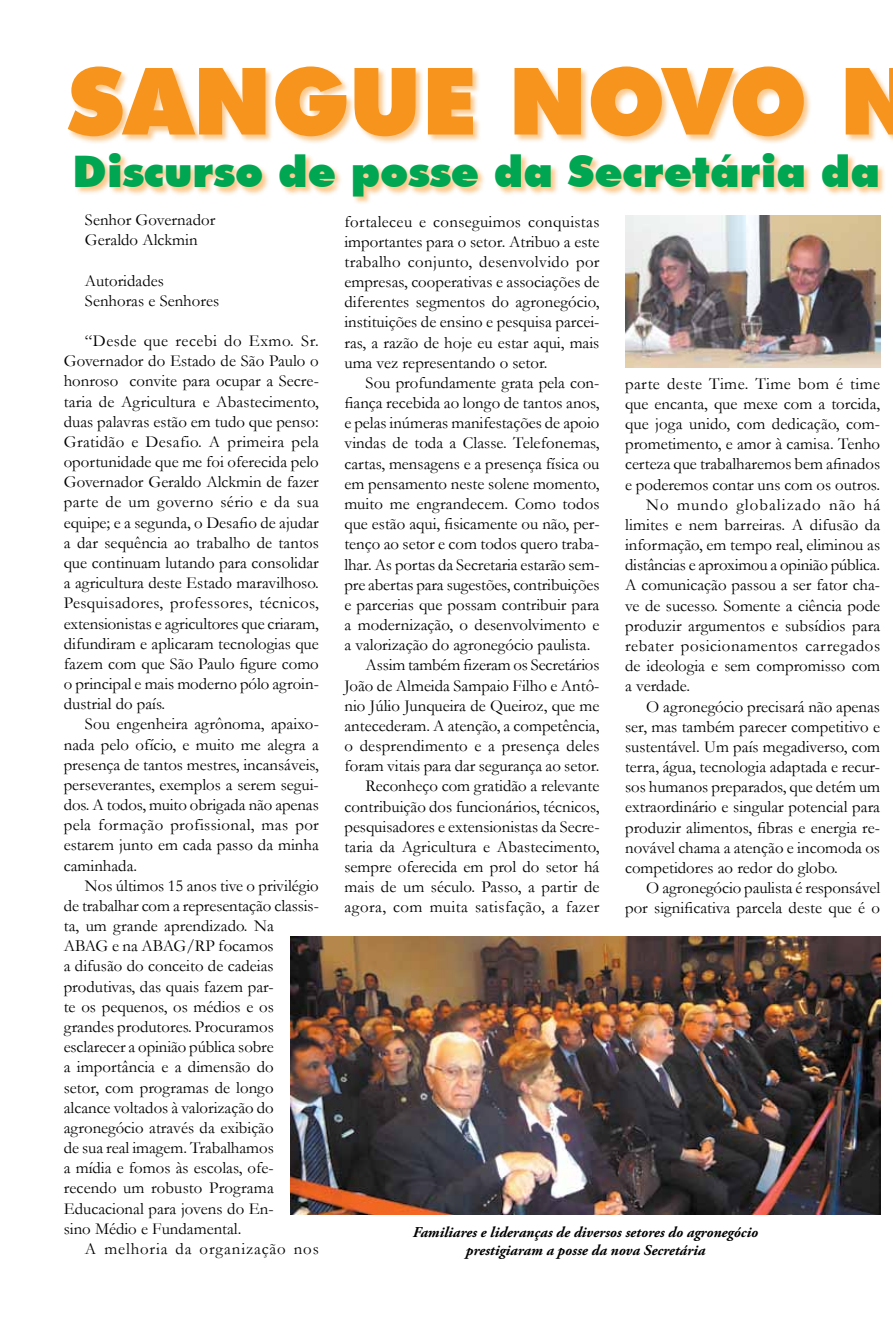
<style>
.page{position:relative;width:893px;height:1319px;background:#fff}
.page>*{position:absolute;margin:0;border:0;box-sizing:border-box;transform-origin:0 0}
.t1{font:900 93px "Futura BT";color:#f7941e}
.t2{font:900 43.5px "Futura BT";color:#00a651}
.t3{font:16.8px/20.1px "Garamond";color:#000}
.t4{font:16.8px "Garamond";letter-spacing:.025em;color:#000}
.t5{font:16.8px "Garamond";letter-spacing:.03em;color:#000}
.t6{font:16.8px "Garamond";letter-spacing:.05em;color:#000}
.t7{font:16.8px "Garamond";letter-spacing:.06em;color:#000}
.t8{font:italic 700 15px/18px "Adobe Garamond Pro";color:#000;text-align:center}
</style>
<div class="page">
<div style="left:67px;top:44px;width:826px;height:161px;background:#f7941e;opacity:.5"></div>
<img style="left:291px;top:936px;width:589px;height:278px">
<img style="left:625px;top:215px;width:255px;height:152px">
<h1 class="t1" style="left:68px;top:45px;width:852px">Sangue novo n</h1>
<h2 class="t2" style="left:73px;top:145px;width:809px">Discurso de posse da Secretária da</h2>
<p class="t3" style="left:85px;top:209px;width:132px">Senhor Governador<br>Geraldo Alckmin</p>
<p class="t3" style="left:85px;top:270px;width:136px">Autoridades<br>Senhoras e Senhores</p>
<p class="t3" style="left:64px;top:330px;width:257px;text-align:justify;text-indent:21px">“Desde que recebi do Exmo. Sr.<br>Governador do Estado de São Paulo o honroso convite para ocupar a Secre&shy;taria de Agricultura e Abastecimento, duas palavras estão em tudo que penso:<br>Gratidão e Desafio. A primeira pela oportunidade que me foi oferecida pelo Governador Geraldo Alckmin de fazer parte de um governo sério e da sua equipe; e a segunda, o Desafio de ajudar a dar sequência ao trabalho de tantos que continuam lutando para consolidar a agricultura deste Estado maravilhoso.<br>Pesquisadores, professores, técnicos, extensionistas e agricultores que criaram, difundiram e aplicaram tecnologias que fazem com que São Paulo figure como o principal e mais moderno pólo agroin&shy;dustrial do país.</p>
<p class="t3" style="left:64px;top:713px;width:257px;text-align:justify;text-indent:21px">Sou engenheira agrônoma, apaixo&shy;nada pelo ofício, e muito me alegra a presença de tantos mestres, incansáveis, perseverantes, exemplos a serem segui&shy;dos. A todos, muito obrigada não apenas pela formação profissional, mas por estarem junto em cada passo da minha caminhada.</p>
<p class="t3" style="left:64px;top:874px;width:257px;text-indent:21px">Nos últimos 15 anos tive o privilégio de trabalhar com a representação classis&shy;ta, um grande aprendizado. Na<br>ABAG e na ABAG/RP focamos<br>a difusão do conceito de cadeias produtivas, das quais fazem par-<br>te os pequenos, os médios e os grandes produtores. Procuramos esclarecer a opinião pública sobre<br>a importância e a dimensão do<br>setor, com programas de longo alcance voltados à valorização do agronegócio através da exibição<br>de sua real imagem. Trabalhamos<br>a mídia e fomos às escolas, ofe&shy;recendo um robusto Programa<br>Educacional para jovens do En-<br>sino Médio e Fundamental.</p>
<p class="t6" style="left:85px;top:1237px;width:235px">A melhoria da organização nos</p>
<p class="t3" style="left:344px;top:211px;width:257px;text-align:justify">fortaleceu e conseguimos conquistas importantes para o setor. Atribuo a este trabalho conjunto, desenvolvido por empresas, cooperativas e associações de diferentes segmentos do agronegócio, instituições de ensino e pesquisa parcei&shy;ras, a razão de hoje eu estar aqui, mais uma vez representando o setor.</p>
<p class="t3" style="left:366px;top:372px;width:235px">Sou profundamente grata pela con-</p>
<p class="t3" style="left:344px;top:392px;width:257px">fiança recebida ao longo de tantos anos,</p>
<p class="t3" style="left:344px;top:412px;width:257px">e pelas inúmeras manifestações de apoio</p>
<p class="t3" style="left:344px;top:432px;width:257px">vindas de toda a Classe. Telefonemas,</p>
<p class="t3" style="left:344px;top:453px;width:257px">cartas, mensagens e a presença física ou</p>
<p class="t3" style="left:344px;top:473px;width:257px">em pensamento neste solene momento,</p>
<p class="t3" style="left:344px;top:493px;width:257px">muito me engrandecem. Como todos</p>
<p class="t3" style="left:344px;top:513px;width:257px">que estão aqui, fisicamente ou não, per-</p>
<p class="t3" style="left:344px;top:533px;width:256px">tenço ao setor e com todos quero traba-</p>
<p class="t3" style="left:344px;top:553px;width:257px">lhar. As portas da Secretaria estarão sem-</p>
<p class="t3" style="left:344px;top:574px;width:257px">pre abertas para sugestões, contribuições</p>
<p class="t3" style="left:344px;top:594px;width:257px">e parcerias que possam contribuir para</p>
<p class="t3" style="left:344px;top:614px;width:257px">a modernização, o desenvolvimento e</p>
<p class="t3" style="left:344px;top:634px;width:248px">a valorização do agronegócio paulista.</p>
<p class="t3" style="left:366px;top:654px;width:235px">Assim também fizeram os Secretários</p>
<p class="t3" style="left:344px;top:674px;width:257px">João de Almeida Sampaio Filho e Antô-</p>
<p class="t3" style="left:344px;top:695px;width:257px">nio Júlio Junqueira de Queiroz, que me</p>
<p class="t3" style="left:344px;top:715px;width:256px">antecederam. A atenção, a competência,</p>
<p class="t3" style="left:344px;top:735px;width:257px">o desprendimento e a presença deles</p>
<p class="t3" style="left:344px;top:755px;width:257px">foram vitais para dar segurança ao setor.</p>
<p class="t3" style="left:366px;top:775px;width:235px">Reconheço com gratidão a relevante</p>
<p class="t3" style="left:344px;top:795px;width:257px">contribuição dos funcionários, técnicos,</p>
<p class="t3" style="left:344px;top:815px;width:257px">pesquisadores e extensionistas da Secre-</p>
<p class="t3" style="left:344px;top:836px;width:257px">taria da Agricultura e Abastecimento,</p>
<p class="t3" style="left:344px;top:856px;width:256px">sempre oferecida em prol do setor há</p>
<p class="t3" style="left:344px;top:876px;width:257px">mais de um século. Passo, a partir de</p>
<p class="t4" style="left:344px;top:895px;width:257px">agora, com muita satisfação, a fazer</p>
<p class="t4" style="left:625px;top:372px;width:257px">parte deste Time. Time bom é time</p>
<p class="t3" style="left:625px;top:393px;width:257px">que encanta, que mexe com a torcida,</p>
<p class="t3" style="left:625px;top:413px;width:257px">que joga unido, com dedicação, com-</p>
<p class="t3" style="left:625px;top:433px;width:257px">prometimento, e amor à camisa. Tenho</p>
<p class="t3" style="left:625px;top:453px;width:257px">certeza que trabalharemos bem afinados</p>
<p class="t3" style="left:625px;top:474px;width:257px">e poderemos contar uns com os outros.</p>
<p class="t7" style="left:646px;top:493px;width:235px">No mundo globalizado não há</p>
<p class="t3" style="left:625px;top:514px;width:257px">limites e nem barreiras. A difusão da</p>
<p class="t3" style="left:625px;top:534px;width:257px">informação, em tempo real, eliminou as</p>
<p class="t3" style="left:625px;top:554px;width:257px">distâncias e aproximou a opinião pública.</p>
<p class="t3" style="left:625px;top:574px;width:257px">A comunicação passou a ser fator cha-</p>
<p class="t3" style="left:625px;top:594px;width:257px">ve de sucesso. Somente a ciência pode</p>
<p class="t3" style="left:625px;top:615px;width:257px">produzir argumentos e subsídios para</p>
<p class="t5" style="left:625px;top:634px;width:257px">rebater posicionamentos carregados</p>
<p class="t3" style="left:625px;top:655px;width:257px">de ideologia e sem compromisso com</p>
<p class="t3" style="left:625px;top:675px;width:67px">a verdade.</p>
<p class="t3" style="left:646px;top:695px;width:235px">O agronegócio precisará não apenas</p>
<p class="t3" style="left:625px;top:715px;width:257px">ser, mas também parecer competitivo e</p>
<p class="t3" style="left:625px;top:736px;width:257px">sustentável. Um país megadiverso, com</p>
<p class="t3" style="left:625px;top:756px;width:257px">terra, água, tecnologia adaptada e recur-</p>
<p class="t3" style="left:625px;top:776px;width:257px">sos humanos preparados, que detém um</p>
<p class="t3" style="left:625px;top:796px;width:256px">extraordinário e singular potencial para</p>
<p class="t3" style="left:625px;top:816px;width:257px">produzir alimentos, fibras e energia re-</p>
<p class="t3" style="left:625px;top:836px;width:256px">novável chama a atenção e incomoda os</p>
<p class="t3" style="left:625px;top:857px;width:214px">competidores ao redor do globo.</p>
<p class="t3" style="left:646px;top:877px;width:235px">O agronegócio paulista é responsável</p>
<p class="t3" style="left:625px;top:897px;width:257px">por significativa parcela deste que é o</p>
<p class="t8" style="left:413px;top:1223px;width:347px">Familiares e lideranças de diversos setores do agronegócio prestigiaram a posse da nova Secretária</p>
</div>
